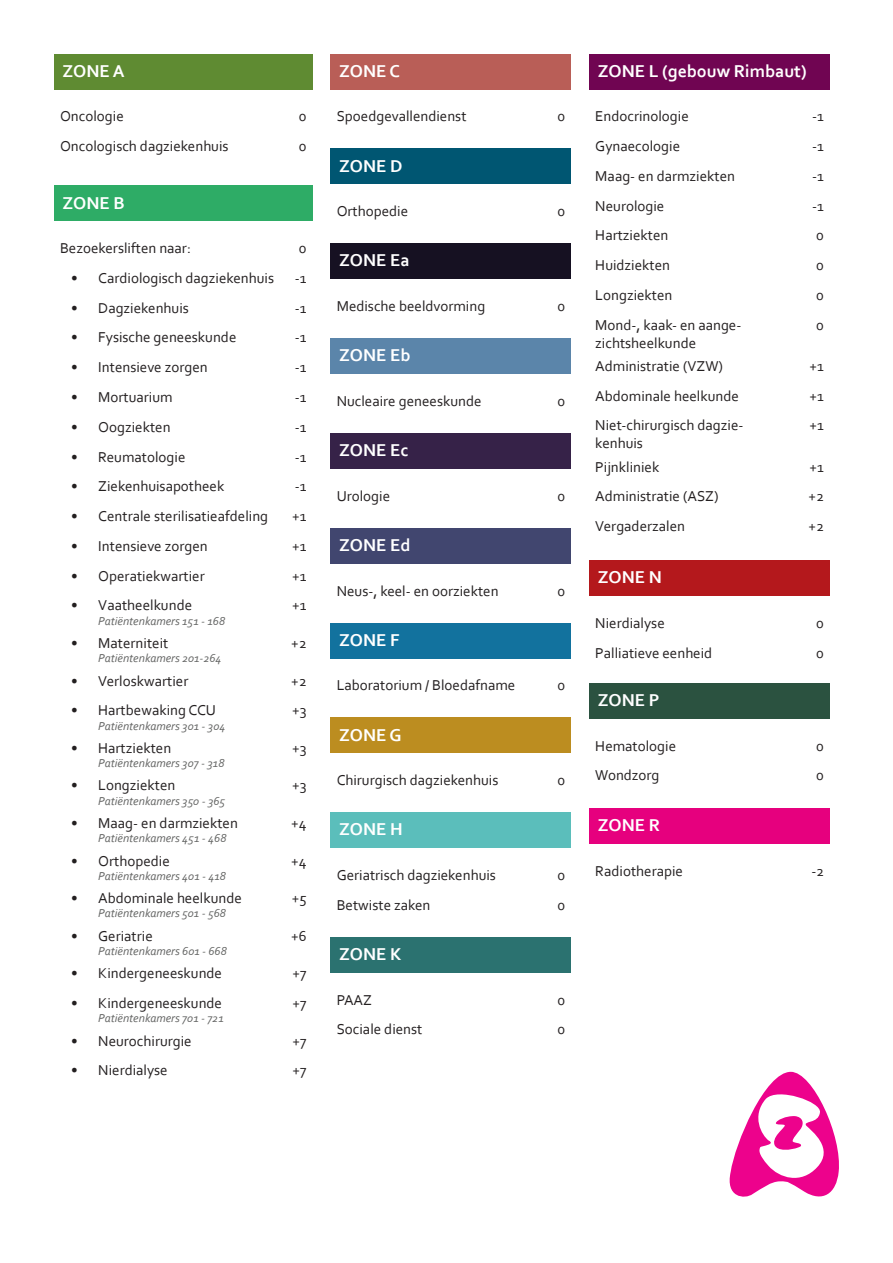
<style>
.page{position:relative;width:893px;height:1263px;background:#fff}
.page>*{position:absolute;margin:0;border:0;box-sizing:border-box;transform-origin:0 0}
.t1{font:700 18px "Corbel";color:#fff}
.t2{font:15px/18px "Corbel";color:#231f20}
.t3{font:italic 12px "Corbel";color:#636463}
</style>
<div class="page">
<div style="left:54px;top:54px;width:259px;height:35px;background:#5f8b32"></div>
<svg style="left:729px;top:1072px;width:110px;height:125px"></svg>
<div style="left:54px;top:186px;width:259px;height:35px;background:#2eac66"></div>
<div style="left:331px;top:149px;width:240px;height:35px;background:#005672"></div>
<div style="left:331px;top:244px;width:240px;height:35px;background:#161122"></div>
<div style="left:331px;top:338px;width:240px;height:36px;background:#5b85aa"></div>
<div style="left:331px;top:433px;width:240px;height:36px;background:#362248"></div>
<div style="left:331px;top:528px;width:240px;height:35px;background:#41466f"></div>
<div style="left:331px;top:623px;width:240px;height:35px;background:#12729e"></div>
<div style="left:331px;top:718px;width:240px;height:35px;background:#bc8d20"></div>
<div style="left:331px;top:813px;width:240px;height:35px;background:#5bbebb"></div>
<div style="left:331px;top:937px;width:240px;height:35px;background:#2b7270"></div>
<div style="left:589px;top:54px;width:241px;height:35px;background:#700552"></div>
<div style="left:589px;top:561px;width:241px;height:35px;background:#b4181c"></div>
<div style="left:589px;top:683px;width:241px;height:36px;background:#2b5240"></div>
<div style="left:589px;top:808px;width:241px;height:36px;background:#e6007e"></div>
<div style="left:331px;top:54px;width:240px;height:35px;background:#b95e57"></div>
<p class="t1" style="left:63px;top:60px;width:64px">ZONE A</p>
<p class="t2" style="left:60px;top:107px;width:65px">Oncologie</p>
<p class="t2" style="left:299px;top:107px;width:9px">0</p>
<p class="t2" style="left:60px;top:137px;width:170px">Oncologisch dagziekenhuis</p>
<p class="t2" style="left:299px;top:137px;width:9px">0</p>
<p class="t1" style="left:63px;top:191px;width:64px">ZONE B</p>
<p class="t2" style="left:60px;top:239px;width:132px">Bezoekersliften naar:</p>
<p class="t2" style="left:299px;top:239px;width:9px">0</p>
<p class="t2" style="left:71px;top:269px;width:204px">• Cardiologisch dagziekenhuis</p>
<p class="t2" style="left:295px;top:269px;width:13px">-1</p>
<p class="t2" style="left:71px;top:298px;width:119px">• Dagziekenhuis</p>
<p class="t2" style="left:295px;top:298px;width:13px">-1</p>
<p class="t2" style="left:71px;top:328px;width:167px">• Fysische geneeskunde</p>
<p class="t2" style="left:295px;top:328px;width:13px">-1</p>
<p class="t2" style="left:71px;top:358px;width:138px">• Intensieve zorgen</p>
<p class="t2" style="left:295px;top:358px;width:13px">-1</p>
<p class="t2" style="left:71px;top:388px;width:103px">• Mortuarium</p>
<p class="t2" style="left:295px;top:388px;width:13px">-1</p>
<p class="t2" style="left:71px;top:417px;width:101px">• Oogziekten</p>
<p class="t2" style="left:295px;top:417px;width:13px">-1</p>
<p class="t2" style="left:71px;top:447px;width:116px">• Reumatologie</p>
<p class="t2" style="left:295px;top:447px;width:13px">-1</p>
<p class="t2" style="left:71px;top:477px;width:155px">• Ziekenhuisapotheek</p>
<p class="t2" style="left:295px;top:477px;width:13px">-1</p>
<p class="t2" style="left:71px;top:507px;width:198px">• Centrale sterilisatieafdeling</p>
<p class="t2" style="left:292px;top:507px;width:16px">+1</p>
<p class="t2" style="left:71px;top:536px;width:138px">• Intensieve zorgen</p>
<p class="t2" style="left:292px;top:536px;width:16px">+1</p>
<p class="t2" style="left:71px;top:566px;width:135px">• Operatiekwartier</p>
<p class="t2" style="left:292px;top:566px;width:16px">+1</p>
<p class="t2" style="left:71px;top:596px;width:122px">• Vaatheelkunde</p>
<p class="t3" style="left:98px;top:613px;width:128px">Patiëntenkamers 151 - 168</p>
<p class="t2" style="left:292px;top:596px;width:16px">+1</p>
<p class="t2" style="left:71px;top:634px;width:99px">• Materniteit</p>
<p class="t3" style="left:98px;top:651px;width:125px">Patiëntenkamers 201-264</p>
<p class="t2" style="left:291px;top:634px;width:17px">+2</p>
<p class="t2" style="left:71px;top:671px;width:119px">• Verloskwartier</p>
<p class="t2" style="left:291px;top:671px;width:17px">+2</p>
<p class="t2" style="left:71px;top:701px;width:146px">• Hartbewaking CCU</p>
<p class="t3" style="left:98px;top:718px;width:129px">Patiëntenkamers 301 - 304</p>
<p class="t2" style="left:292px;top:701px;width:16px">+3</p>
<p class="t2" style="left:71px;top:738px;width:102px">• Hartziekten</p>
<p class="t3" style="left:98px;top:756px;width:128px">Patiëntenkamers 307 - 318</p>
<p class="t2" style="left:292px;top:738px;width:16px">+3</p>
<p class="t2" style="left:71px;top:776px;width:106px">• Longziekten</p>
<p class="t3" style="left:98px;top:793px;width:129px">Patiëntenkamers 350 - 365</p>
<p class="t2" style="left:292px;top:776px;width:16px">+3</p>
<p class="t2" style="left:71px;top:813px;width:168px">• Maag- en darmziekten</p>
<p class="t3" style="left:98px;top:831px;width:130px">Patiëntenkamers 451 - 468</p>
<p class="t2" style="left:291px;top:813px;width:17px">+4</p>
<p class="t2" style="left:71px;top:851px;width:100px">• Orthopedie</p>
<p class="t3" style="left:98px;top:868px;width:129px">Patiëntenkamers 401 - 418</p>
<p class="t2" style="left:291px;top:851px;width:17px">+4</p>
<p class="t2" style="left:71px;top:889px;width:172px">• Abdominale heelkunde</p>
<p class="t3" style="left:98px;top:906px;width:129px">Patiëntenkamers 501 - 568</p>
<p class="t2" style="left:292px;top:889px;width:16px">+5</p>
<p class="t2" style="left:71px;top:926px;width:83px">• Geriatrie</p>
<p class="t3" style="left:98px;top:943px;width:130px">Patiëntenkamers 601 - 668</p>
<p class="t2" style="left:291px;top:926px;width:17px">+6</p>
<p class="t2" style="left:71px;top:964px;width:152px">• Kindergeneeskunde</p>
<p class="t2" style="left:293px;top:964px;width:16px">+7</p>
<p class="t2" style="left:71px;top:993px;width:152px">• Kindergeneeskunde</p>
<p class="t3" style="left:98px;top:1011px;width:127px">Patiëntenkamers 701 - 721</p>
<p class="t2" style="left:293px;top:993px;width:16px">+7</p>
<p class="t2" style="left:71px;top:1031px;width:122px">• Neurochirurgie</p>
<p class="t2" style="left:293px;top:1031px;width:16px">+7</p>
<p class="t2" style="left:71px;top:1061px;width:98px">• Nierdialyse</p>
<p class="t2" style="left:293px;top:1061px;width:16px">+7</p>
<p class="t1" style="left:339px;top:60px;width:62px">ZONE C</p>
<p class="t2" style="left:337px;top:107px;width:131px">Spoedgevallendienst</p>
<p class="t2" style="left:558px;top:107px;width:9px">0</p>
<p class="t1" style="left:339px;top:154px;width:65px">ZONE D</p>
<p class="t2" style="left:337px;top:202px;width:73px">Orthopedie</p>
<p class="t2" style="left:558px;top:202px;width:9px">0</p>
<p class="t1" style="left:339px;top:249px;width:72px">ZONE Ea</p>
<p class="t2" style="left:337px;top:297px;width:150px">Medische beeldvorming</p>
<p class="t2" style="left:558px;top:297px;width:9px">0</p>
<p class="t1" style="left:339px;top:344px;width:73px">ZONE Eb</p>
<p class="t2" style="left:337px;top:391px;width:146px">Nucleaire geneeskunde</p>
<p class="t2" style="left:558px;top:391px;width:9px">0</p>
<p class="t1" style="left:339px;top:439px;width:71px">ZONE Ec</p>
<p class="t2" style="left:337px;top:486px;width:55px">Urologie</p>
<p class="t2" style="left:558px;top:486px;width:9px">0</p>
<p class="t1" style="left:339px;top:534px;width:73px">ZONE Ed</p>
<p class="t2" style="left:337px;top:581px;width:163px">Neus-, keel- en oorziekten</p>
<p class="t2" style="left:558px;top:581px;width:9px">0</p>
<p class="t1" style="left:339px;top:628px;width:62px">ZONE F</p>
<p class="t2" style="left:337px;top:676px;width:180px">Laboratorium / Bloedafname</p>
<p class="t2" style="left:558px;top:676px;width:9px">0</p>
<p class="t1" style="left:339px;top:723px;width:64px">ZONE G</p>
<p class="t2" style="left:337px;top:771px;width:163px">Chirurgisch dagziekenhuis</p>
<p class="t2" style="left:558px;top:771px;width:9px">0</p>
<p class="t1" style="left:339px;top:818px;width:65px">ZONE H</p>
<p class="t2" style="left:337px;top:866px;width:161px">Geriatrisch dagziekenhuis</p>
<p class="t2" style="left:558px;top:866px;width:9px">0</p>
<p class="t2" style="left:337px;top:895px;width:95px">Betwiste zaken</p>
<p class="t2" style="left:558px;top:895px;width:9px">0</p>
<p class="t1" style="left:339px;top:943px;width:64px">ZONE K</p>
<p class="t2" style="left:337px;top:990px;width:37px">PAAZ</p>
<p class="t2" style="left:558px;top:990px;width:9px">0</p>
<p class="t2" style="left:337px;top:1020px;width:87px">Sociale dienst</p>
<p class="t2" style="left:558px;top:1020px;width:9px">0</p>
<p class="t1" style="left:598px;top:60px;width:210px">ZONE L (gebouw Rimbaut)</p>
<p class="t2" style="left:595px;top:107px;width:95px">Endocrinologie</p>
<p class="t2" style="left:812px;top:107px;width:13px">-1</p>
<p class="t2" style="left:595px;top:137px;width:86px">Gynaecologie</p>
<p class="t2" style="left:812px;top:137px;width:13px">-1</p>
<p class="t2" style="left:595px;top:167px;width:141px">Maag- en darmziekten</p>
<p class="t2" style="left:812px;top:167px;width:13px">-1</p>
<p class="t2" style="left:595px;top:196px;width:71px">Neurologie</p>
<p class="t2" style="left:812px;top:196px;width:13px">-1</p>
<p class="t2" style="left:595px;top:226px;width:75px">Hartziekten</p>
<p class="t2" style="left:816px;top:226px;width:9px">0</p>
<p class="t2" style="left:595px;top:256px;width:76px">Huidziekten</p>
<p class="t2" style="left:816px;top:256px;width:9px">0</p>
<p class="t2" style="left:595px;top:286px;width:79px">Longziekten</p>
<p class="t2" style="left:816px;top:286px;width:9px">0</p>
<p class="t2" style="left:595px;top:315px;width:148px">Mond-, kaak- en aange&shy;zichtsheelkunde</p>
<p class="t2" style="left:816px;top:315px;width:9px">0</p>
<p class="t2" style="left:595px;top:356px;width:129px">Administratie (VZW)</p>
<p class="t2" style="left:809px;top:356px;width:16px">+1</p>
<p class="t2" style="left:595px;top:386px;width:145px">Abdominale heelkunde</p>
<p class="t2" style="left:809px;top:386px;width:16px">+1</p>
<p class="t2" style="left:595px;top:416px;width:150px">Niet-chirurgisch dagzie&shy;kenhuis</p>
<p class="t2" style="left:809px;top:416px;width:16px">+1</p>
<p class="t2" style="left:595px;top:457px;width:65px">Pijnkliniek</p>
<p class="t2" style="left:809px;top:457px;width:16px">+1</p>
<p class="t2" style="left:595px;top:487px;width:125px">Administratie (ASZ)</p>
<p class="t2" style="left:809px;top:487px;width:17px">+2</p>
<p class="t2" style="left:595px;top:517px;width:91px">Vergaderzalen</p>
<p class="t2" style="left:809px;top:517px;width:17px">+2</p>
<p class="t1" style="left:598px;top:566px;width:66px">ZONE N</p>
<p class="t2" style="left:595px;top:614px;width:71px">Nierdialyse</p>
<p class="t2" style="left:816px;top:614px;width:9px">0</p>
<p class="t2" style="left:595px;top:643px;width:118px">Palliatieve eenheid</p>
<p class="t2" style="left:816px;top:643px;width:9px">0</p>
<p class="t1" style="left:598px;top:689px;width:63px">ZONE P</p>
<p class="t2" style="left:595px;top:736px;width:82px">Hematologie</p>
<p class="t2" style="left:816px;top:736px;width:9px">0</p>
<p class="t2" style="left:595px;top:766px;width:66px">Wondzorg</p>
<p class="t2" style="left:816px;top:766px;width:9px">0</p>
<p class="t1" style="left:598px;top:814px;width:64px">ZONE R</p>
<p class="t2" style="left:595px;top:861px;width:89px">Radiotherapie</p>
<p class="t2" style="left:811px;top:861px;width:14px">-2</p>
</div>
